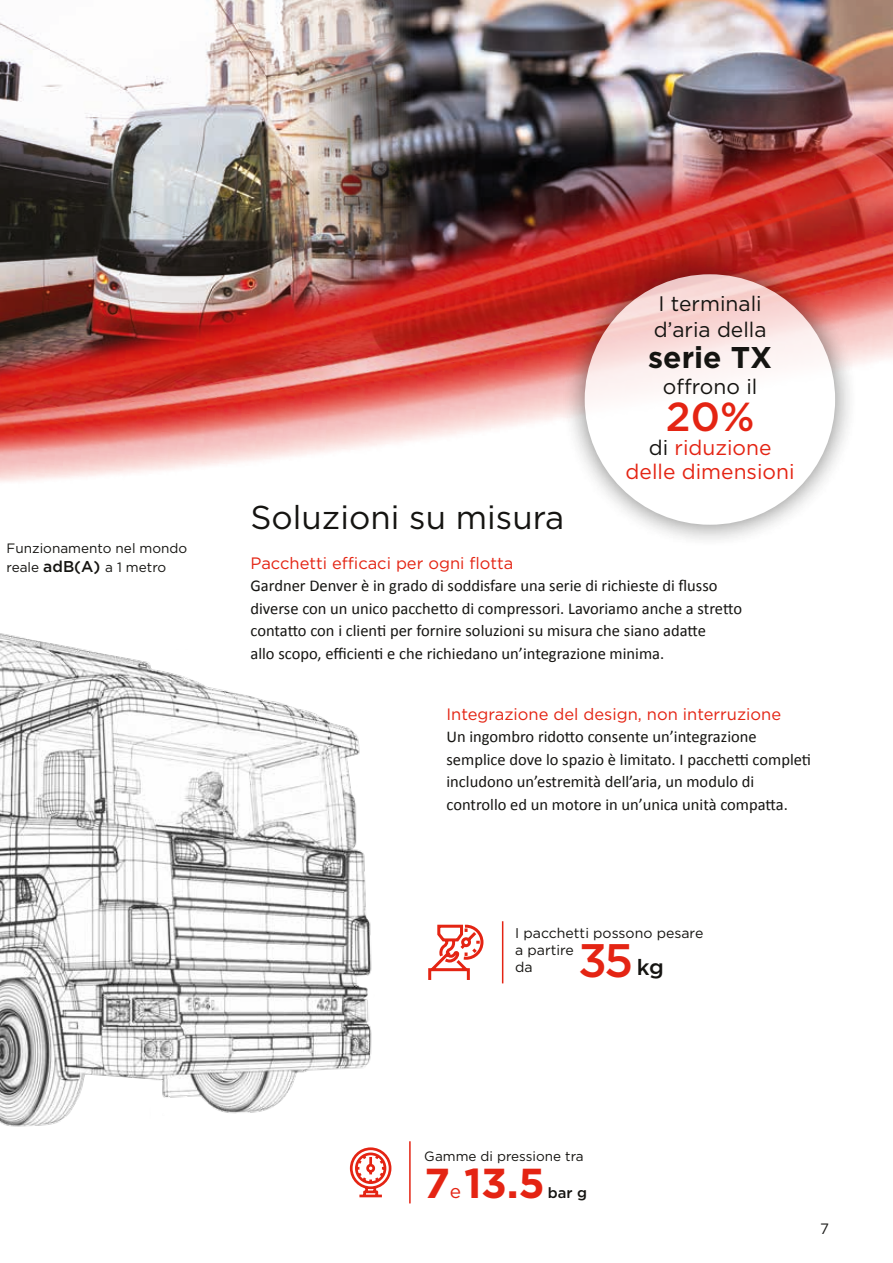
<style>
.page{position:relative;width:893px;height:1263px;background:#fff}
.page>*{position:absolute;margin:0;border:0;box-sizing:border-box;transform-origin:0 0}
.t1{font:500 46.95px "Gotham";color:#e42413}
.t2{font:700 41.85px "Gotham";color:#e42413}
.t3{font:500 40.5px "Gotham";color:#e42413}
.t4{font:33px "Gotham";color:#151411}
.t5{font:700 30px "Gotham";color:#151411}
.t6{font:21px/25.5px "Gotham";color:#151411}
.t7{font:21px/24px "Gotham";color:#e42413;text-align:center}
.t8{font:16.5px/22.5px "Calibri";color:#151411}
.t9{font:16.5px "Gotham";color:#e42413}
.t10{font:15px "Gotham";color:#1d1d1b}
.t11{font:500 14.85px "Gotham";color:#151411}
.t12{font:14.1px/17px "Gotham";color:#151411}
.t13{font:13.5px/18.8px "Gotham";color:#151411}
.s1{font-weight:500;font-size:15.6px}
.s2{color:#151411}
.s3{font-size:22.05px;color:#151411}
.s4{font-weight:400;font-size:19.2px}
</style>
<div class="page">
<img style="left:0;top:958px;width:372px;height:169px">
<img style="left:0;top:0;width:893px;height:958px">
<svg style="left:349px;top:1147px;width:43px;height:51px"></svg>
<hr style="left:409px;top:1141px;width:2px;height:62px;background:#e42413">
<svg style="left:427px;top:897px;width:58px;height:83px"></svg>
<hr style="left:502px;top:921px;width:1px;height:62px;background:#e42413">
<div style="left:561px;top:251px;width:298px;height:297px;background:#1d1d1b;opacity:.75"></div>
<svg style="left:585px;top:274px;width:250px;height:251px"></svg>
<p class="t13" style="left:7px;top:539px;width:182px">Funzionamento nel mondo reale <span class="s1">adB(A)</span> a 1 metro</p>
<h3 class="t4" style="left:251px;top:496px;width:315px">Soluzioni su misura</h3>
<p class="t6" style="left:654px;top:291px;width:114px">I terminali d’aria della</p>
<h3 class="t5" style="left:648px;top:338px;width:125px">serie TX</h3>
<p class="t6" style="left:663px;top:373px;width:96px">offrono il</p>
<h3 class="t3" style="left:666px;top:390px;width:90px">20%</h3>
<p class="t7" style="left:626px;top:435px;width:170px"><span class="s2">di</span> riduzione delle dimensioni</p>
<p class="t9" style="left:251px;top:552px;width:264px">Pacchetti efficaci per ogni flotta</p>
<p class="t8" style="left:251px;top:574px;width:493px">Gardner Denver è in grado di soddisfare una serie di richieste di flusso diverse con un unico pacchetto di compressori. Lavoriamo anche a stretto contatto con i clienti per fornire soluzioni su misura che siano adatte<br>allo scopo, efficienti e che richiedano un’integrazione minima.</p>
<p class="t9" style="left:446px;top:703px;width:336px">Integrazione del design, non interruzione</p>
<p class="t8" style="left:446px;top:724px;width:366px">Un ingombro ridotto consente un’integrazione semplice dove lo spazio è limitato. I pacchetti completi includono un’estremità dell’aria, un modulo di controllo ed un motore in un’unica unità compatta.</p>
<p class="t12" style="left:515px;top:924px;width:190px">I pacchetti possono pesare a partire<br>da</p>
<h1 class="t1" style="left:578px;top:929px;width:87px">35 <span class="s3">kg</span></h1>
<p class="t13" style="left:424px;top:1146px;width:161px">Gamme di pressione tra</p>
<h2 class="t2" style="left:424px;top:1155px;width:122px">7<span class="s4">e</span> 13.5</h2>
<p class="t11" style="left:548px;top:1183px;width:41px">bar g</p>
<p class="t10" style="left:820px;top:1219px;width:10px">7</p>
</div>
